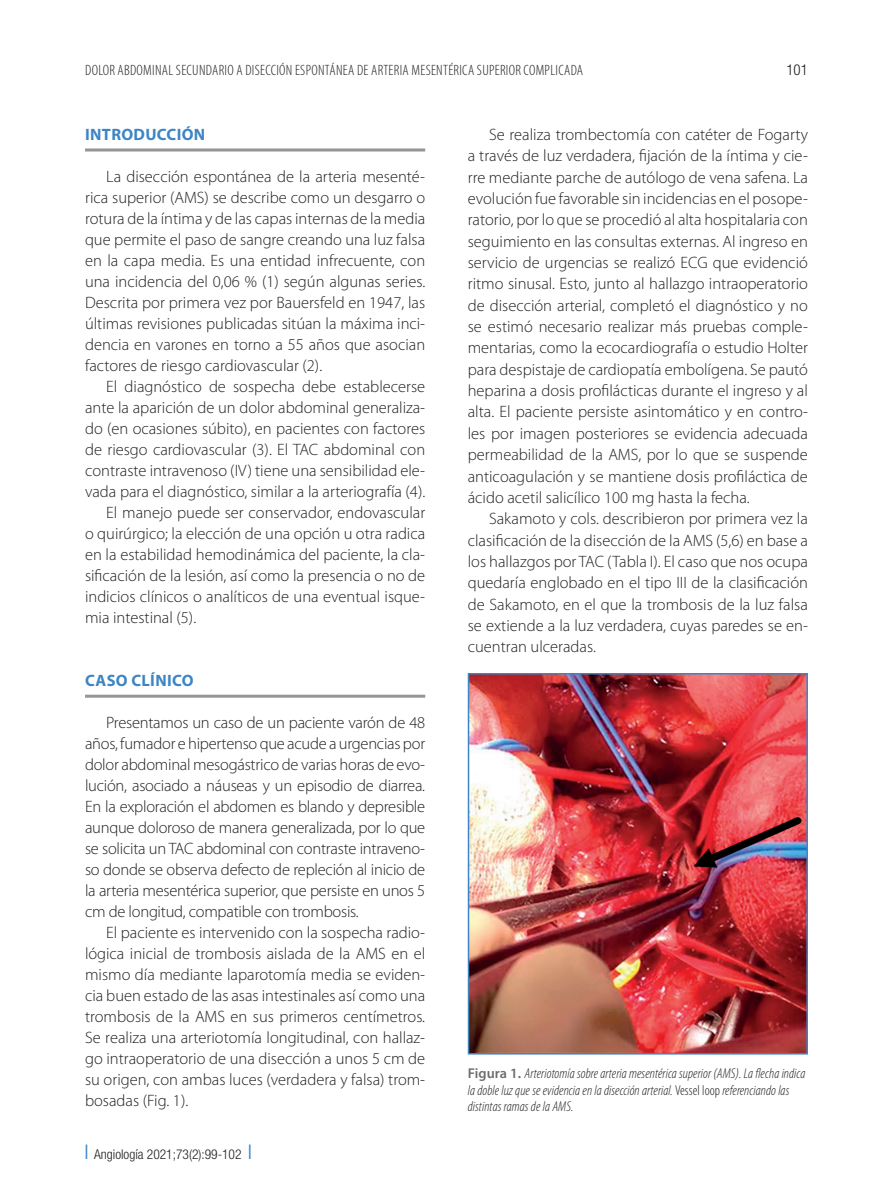
<style>
.page{position:relative;width:893px;height:1191px;background:#fff}
.page>*{position:absolute;margin:0;border:0;box-sizing:border-box;transform-origin:0 0}
.t1{font:300 16.5px/21px "Myriad Pro";color:#231f20;text-align:justify}
.L1{font:700 16.5px "Myriad Pro";letter-spacing:.02em;color:#3e85c5}
.t2{font:300 condensed 15px "Myriad Pro";letter-spacing:.02em;color:#231f20}
.t3{font:300 condensed 15px "Helvetica Neue LT Std";color:#231f20}
.Pies_figuras{font:italic 300 condensed 14.25px/16.5px "Myriad Pro";letter-spacing:.005em;color:#231f20}
.t4{font:300 condensed 13.5px "Helvetica Neue LT Std";color:#231f20}
.s1{color:#3e85c5}
.s2{font-weight:600;font-style:normal;font-stretch:normal;color:#6c6d70}
.s3{font-style:normal}
</style>
<div class="page">
<hr style="left:85px;top:148px;width:340px;height:3px;background:#939598">
<hr style="left:85px;top:694px;width:340px;height:3px;background:#939598">
<img style="left:471px;top:676px;width:334px;height:375px">
<div style="left:468px;top:673px;width:340px;height:381px;border:2px solid #3e85c5"></div>
<p class="t2" style="left:85px;top:62px;width:499px">DOLOR ABDOMINAL SECUNDARIO A DISECCIÓN ESPONTÁNEA DE ARTERIA MESENTÉRICA SUPERIOR COMPLICADA</p>
<p class="t3" style="left:786px;top:61px;width:23px">101</p>
<p class="L1" style="left:85px;top:125px;width:122px">INTRODUCCIÓN</p>
<p class="t1" style="left:85px;top:166px;width:342px;text-indent:21px">La disección espontánea de la arteria mesenté&shy;rica superior (AMS) se describe como un desgarro o rotura de la íntima y de las capas internas de la media que permite el paso de sangre creando una luz falsa en la capa media. Es una entidad infrecuente, con una incidencia del 0,06 % (1) según algunas series.<br>Descrita por primera vez por Bauersfeld en 1947, las últimas revisiones publicadas sitúan la máxima inci&shy;dencia en varones en torno a 55 años que asocian factores de riesgo cardiovascular (2).</p>
<p class="t1" style="left:85px;top:376px;width:342px;text-indent:21px">El diagnóstico de sospecha debe establecerse ante la aparición de un dolor abdominal generaliza&shy;do (en ocasiones súbito), en pacientes con factores de riesgo cardiovascular (3). El TAC abdominal con contraste intravenoso (IV) tiene una sensibilidad ele&shy;vada para el diagnóstico, similar a la arteriografía (4).</p>
<p class="t1" style="left:85px;top:502px;width:342px;text-indent:21px">El manejo puede ser conservador, endovascular o quirúrgico; la elección de una opción u otra radica en la estabilidad hemodinámica del paciente, la cla&shy;sificación de la lesión, así como la presencia o no de indicios clínicos o analíticos de una eventual isque&shy;mia intestinal (5).</p>
<p class="L1" style="left:85px;top:671px;width:110px">CASO CLÍNICO</p>
<p class="t1" style="left:85px;top:712px;width:342px;text-indent:21px">Presentamos un caso de un paciente varón de 48 años, fumador e hipertenso que acude a urgencias por dolor abdominal mesogástrico de varias horas de evo&shy;lución, asociado a náuseas y un episodio de diarrea.<br>En la exploración el abdomen es blando y depresible aunque doloroso de manera generalizada, por lo que se solicita un TAC abdominal con contraste intraveno&shy;so donde se observa defecto de repleción al inicio de la arteria mesentérica superior, que persiste en unos 5 cm de longitud, compatible con trombosis.</p>
<p class="t1" style="left:85px;top:922px;width:342px;text-indent:21px">El paciente es intervenido con la sospecha radio&shy;lógica inicial de trombosis aislada de la AMS en el mismo día mediante laparotomía media se eviden&shy;cia buen estado de las asas intestinales así como una trombosis de la AMS en sus primeros centímetros.<br>Se realiza una arteriotomía longitudinal, con hallaz&shy;go intraoperatorio de una disección a unos 5 cm de su origen, con ambas luces (verdadera y falsa) trom&shy;bosadas (Fig. 1).</p>
<p class="t4" style="left:85px;top:1146px;width:168px"><span class="s1">❘</span> Angiología 2021;73(2):99-102 <span class="s1">❘</span></p>
<p class="t1" style="left:468px;top:124px;width:342px;text-indent:21px">Se realiza trombectomía con catéter de Fogarty a través de luz verdadera, fijación de la íntima y cie&shy;rre mediante parche de autólogo de vena safena. La evolución fue favorable sin incidencias en el posope&shy;ratorio, por lo que se procedió al alta hospitalaria con seguimiento en las consultas externas. Al ingreso en servicio de urgencias se realizó ECG que evidenció ritmo sinusal. Esto, junto al hallazgo intraoperatorio de disección arterial, completó el diagnóstico y no se estimó necesario realizar más pruebas comple&shy;mentarias, como la ecocardiografía o estudio Holter para despistaje de cardiopatía embolígena. Se pautó heparina a dosis profilácticas durante el ingreso y al alta. El paciente persiste asintomático y en contro&shy;les por imagen posteriores se evidencia adecuada permeabilidad de la AMS, por lo que se suspende anticoagulación y se mantiene dosis profiláctica de ácido acetil salicílico 100 mg hasta la fecha.</p>
<p class="t1" style="left:468px;top:508px;width:342px;text-indent:21px">Sakamoto y cols. describieron por primera vez la clasificación de la disección de la AMS (5,6) en base a los hallazgos por TAC (Tabla I). El caso que nos ocupa quedaría englobado en el tipo III de la clasificación de Sakamoto, en el que la trombosis de la luz falsa se extiende a la luz verdadera, cuyas paredes se en&shy;cuentran ulceradas.</p>
<p class="Pies_figuras" style="left:468px;top:1065px;width:339px"><span class="s2">Figura 1.</span> Arteriotomía sobre arteria mesentérica superior (AMS). La flecha indica la doble luz que se evidencia en la disección arterial. <span class="s3">Vessel loop</span> referenciando las distintas ramas de la AMS.</p>
</div>
